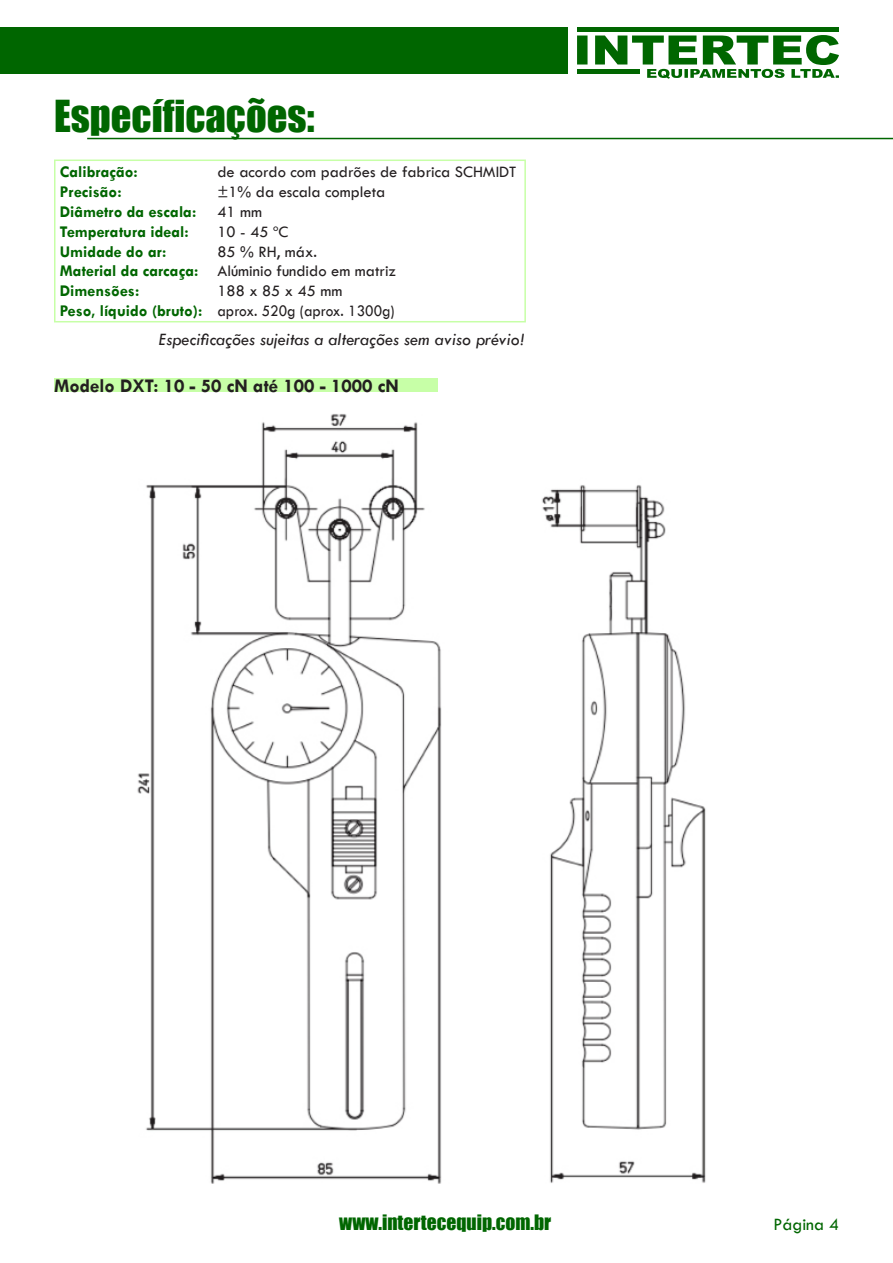
<style>
.page{position:relative;width:893px;height:1263px;background:#fff}
.page>*{position:absolute;margin:0;border:0;box-sizing:border-box;transform-origin:0 0}
.t1{font:40.5px "Impact";color:#060}
.t2{font:700 19.5px "Tw Cen";color:#231f20}
.t3{font:19.5px "Impact";color:#060}
.t4{font:italic 18px "Tw Cen";color:#231f20}
.t5{font:18px "Tw Cen";color:#060}
.t6{font:16.5px/19.8px "Tw Cen";color:#231f20}
.t7{font:700 16.5px "Tw Cen";color:#060}
.s1{font-weight:700;color:#060}
</style>
<div class="page">
<svg style="left:577px;top:35px;width:262px;height:44px"></svg>
<hr style="left:577px;top:27px;width:261px;height:4px;background:#060">
<hr style="left:577px;top:69px;width:62px;height:4px;background:#060">
<div style="left:0;top:27px;width:568px;height:46px;background:#060"></div>
<div style="left:54px;top:160px;width:472px;height:162px;border:2px solid #c7ffa7"></div>
<hr style="left:87px;top:138px;width:806px;height:1px;background:#060">
<div style="left:54px;top:379px;width:384px;height:13px;background:#c7ffa7"></div>
<img style="left:137px;top:414px;width:569px;height:770px">
<h1 class="t1" style="left:54px;top:85px;width:262px">Específicações:</h1>
<p class="t7" style="left:60px;top:162px;width:80px">Calibração:</p>
<p class="t6" style="left:218px;top:162px;width:300px">de acordo com padrões de fabrica SCHMIDT</p>
<p class="t7" style="left:60px;top:182px;width:63px">Precisão:</p>
<p class="t6" style="left:218px;top:182px;width:169px">±1% da escala completa</p>
<p class="t7" style="left:60px;top:202px;width:138px">Diâmetro da escala:</p>
<p class="t6" style="left:218px;top:202px;width:46px">41 mm</p>
<p class="t7" style="left:60px;top:222px;width:130px">Temperatura ideal:</p>
<p class="t6" style="left:218px;top:222px;width:72px">10 - 45 ºC</p>
<p class="t7" style="left:60px;top:241px;width:108px">Umidade do ar:</p>
<p class="t6" style="left:60px;top:241px;width:338px;text-indent:158px">85 % RH, máx.<br><span class="s1">Material da carcaça:</span> Alúminio fundido em matriz<br><span class="s1">Dimensões:</span></p>
<p class="t6" style="left:60px;top:281px;width:336px;text-indent:158px">188 x 85 x 45 mm<br><span class="s1">Peso, líquido (bruto):</span> aprox. 520g (aprox. 1300g)</p>
<p class="t4" style="left:159px;top:328px;width:367px">Especificações sujeitas a alterações sem aviso prévio!</p>
<p class="t2" style="left:54px;top:374px;width:346px">Modelo DXT: 10 - 50 cN até 100 - 1000 cN</p>
<p class="t3" style="left:339px;top:1207px;width:213px">www.intertecequip.com.br</p>
<p class="t5" style="left:773px;top:1214px;width:67px">Página 4</p>
</div>
